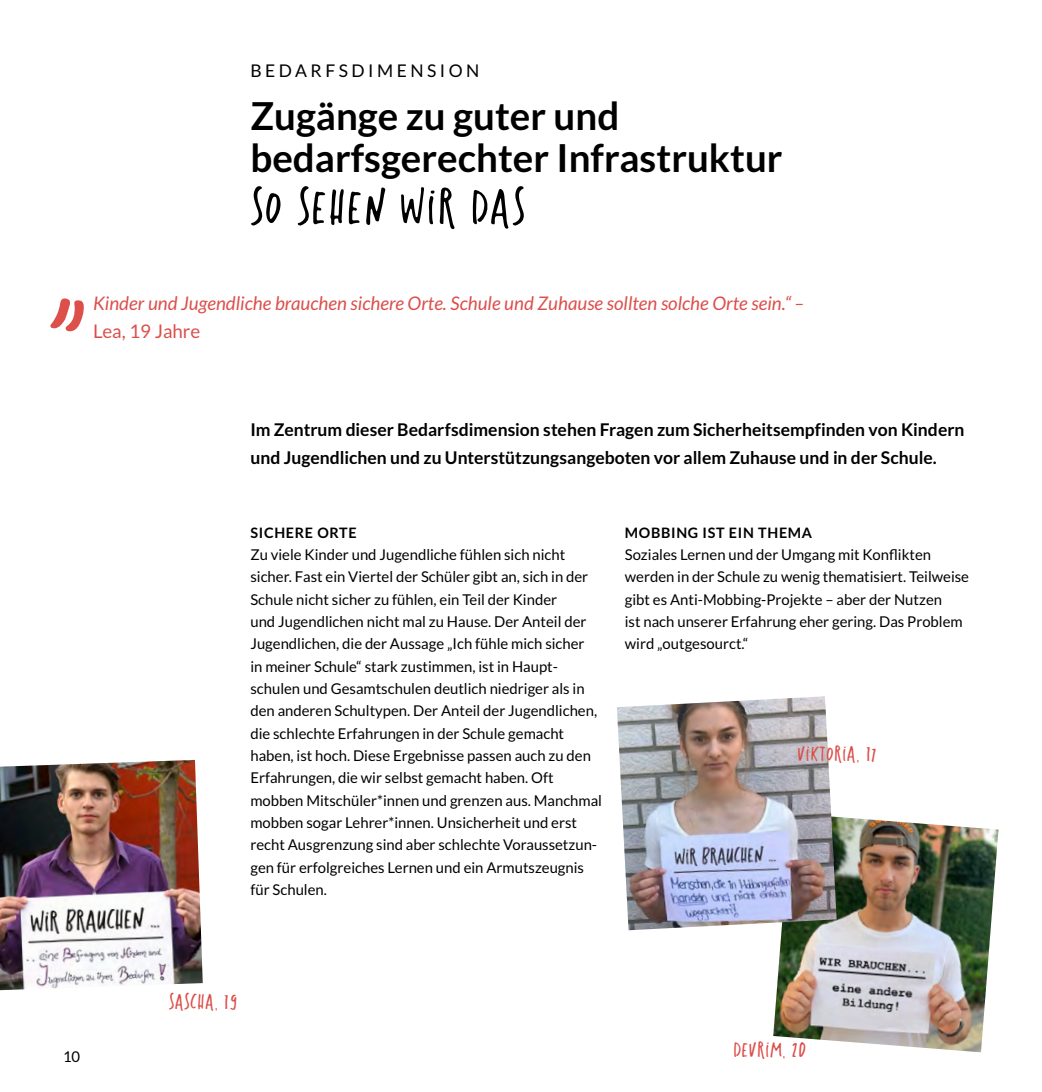
<style>
.page{position:relative;width:1042px;height:1092px;background:#fff}
.page>*{position:absolute;margin:0;border:0;box-sizing:border-box;transform-origin:0 0}
.t1{font:73.5px "Blessed Appetite Sans";letter-spacing:.03em;color:#000}
.t2{font:700 38.5px/42px "Lato";color:#000}
.t3{font:31.5px "Blessed Appetite Sans";letter-spacing:.03em;color:#dc4f4b}
.t4{font:italic 18.72px "Lato";color:#dc4f4b}
.t5{font:18.72px "Lato";color:#dc4f4b}
.t6{font:700 17.5px/28px "Lato";color:#000}
.t7{font:17.5px "Lato";color:#000}
.t8{font:14.88px/22.4px "Lato";color:#000}
.t9{font:700 14.35px "Lato";letter-spacing:.05em;color:#000}
</style>
<div class="page">
<img style="left:773px;top:816px;width:225px;height:236px">
<img style="left:0;top:759px;width:203px;height:231px">
<img style="left:617px;top:696px;width:219px;height:234px">
<p class="t7" style="left:250px;top:61px;width:30px">Bedarfsdime</p>
<p class="t7" style="left:410px;top:61px;width:30px">nsio</p>
<p class="t7" style="left:466px;top:61px;width:15px">n</p>
<h2 class="t2" style="left:250px;top:94px;width:534px">Zugänge zu guter und bedarfsgerechter Infrastruktur</h2>
<h1 class="t1" style="left:250px;top:172px;width:276px">So sehen wir das</h1>
<p class="t4" style="left:93px;top:292px;width:712px">Kinder und Jugendliche brauchen sichere Orte. Schule und Zuhause sollten solche Orte sein.“ –</p>
<p class="t5" style="left:93px;top:320px;width:109px">Lea, 19 Jahre</p>
<p class="t6" style="left:250px;top:415px;width:715px">Im Zentrum dieser Bedarfsdimension stehen Fragen zum Sicherheitsempfinden von Kindern und Jugendlichen und zu Unterstützungsangeboten vor allem Zuhause und in der Schule.</p>
<p class="t9" style="left:250px;top:524px;width:46px">Sichere</p>
<p class="t9" style="left:317px;top:524px;width:11px">Orte</p>
<p class="t8" style="left:250px;top:543px;width:353px">Zu viele Kinder und Jugendliche fühlen sich nicht sicher. Fast ein Viertel der Schüler gibt an, sich in der Schule nicht sicher zu fühlen, ein Teil der Kinder<br>und Jugendlichen nicht mal zu Hause. Der Anteil der Jugendlichen, die der Aussage „Ich fühle mich sicher<br>in meiner Schule“ stark zustimmen, ist in Haupt&shy;schulen und Gesamtschulen deutlich niedriger als in den anderen Schultypen. Der Anteil der Jugendlichen, die schlechte Erfahrungen in der Schule gemacht haben, ist hoch. Diese Ergebnisse passen auch zu den Erfahrungen, die wir selbst gemacht haben. Oft mobben Mitschüler*innen und grenzen aus. Manchmal mobben sogar Lehrer*innen. Unsicherheit und erst recht Ausgrenzung sind aber schlechte Voraussetzun&shy;gen für erfolgreiches Lernen und ein Armutszeugnis für Schulen.</p>
<p class="t9" style="left:625px;top:524px;width:86px">Mobbi ng ist</p>
<p class="t9" style="left:729px;top:524px;width:62px">ein Thema</p>
<p class="t8" style="left:625px;top:543px;width:346px">Soziales Lernen und der Umgang mit Konflikten werden in der Schule zu wenig thematisiert. Teilweise gibt es Anti-Mobbing-Projekte – aber der N utzen<br>ist nach unserer Erfahrung eher gering. Das Problem wird „outgesourct.“</p>
<h3 class="t3" style="left:798px;top:738px;width:80px">viktoria, 17</h3>
<h3 class="t3" style="left:169px;top:986px;width:70px">sascha, 19</h3>
<p class="t8" style="left:63px;top:1044px;width:19px">10</p>
<h3 class="t3" style="left:733px;top:1034px;width:74px">devrim, 20</h3>
</div>
